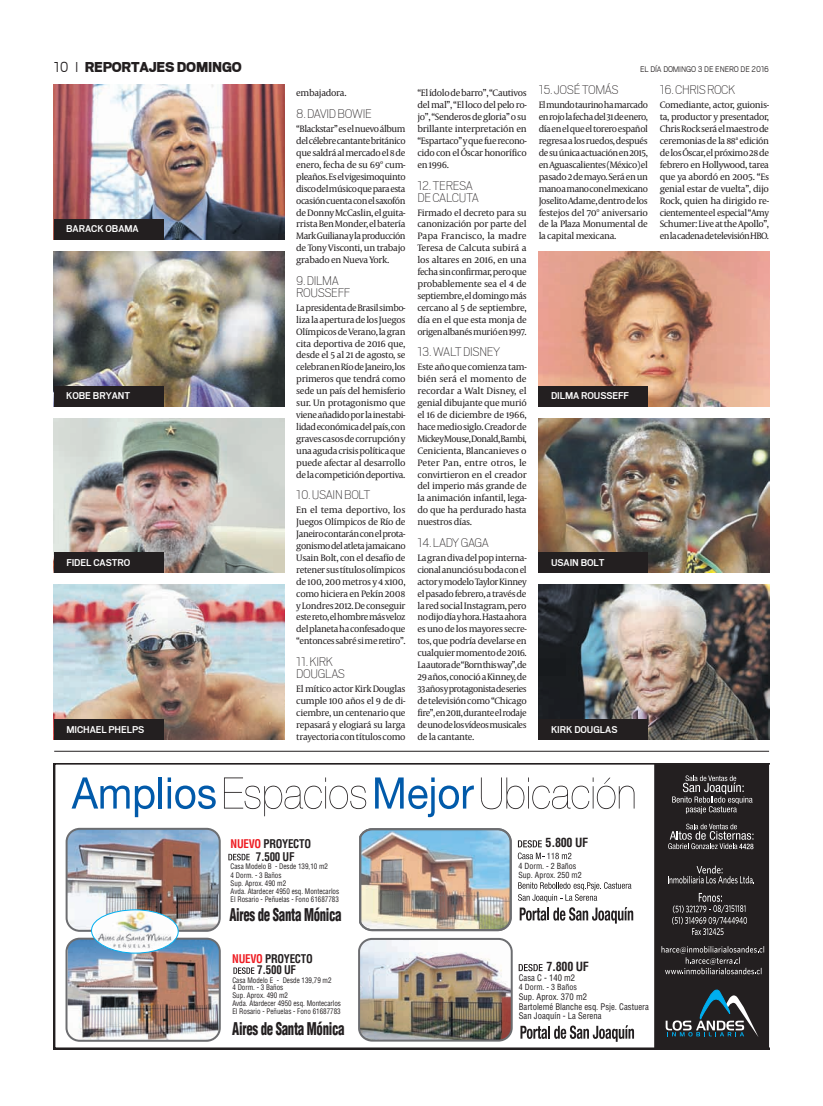
<style>
.page{position:relative;width:823px;height:1106px;background:#fff}
.page>*{position:absolute;margin:0;border:0;box-sizing:border-box;transform-origin:0 0}
.t1{font:900 condensed 17.1px "Helvetica";letter-spacing:-.025em;color:#231f20;scale:.75 1}
.t2{font:900 16px "Scout";letter-spacing:-.015em;color:#231f20}
.t3{font:300 14px/11.9px "Scout";letter-spacing:-.025em;color:#231f20}
.t4{font:700 condensed 12.4px "Helvetica";letter-spacing:-.025em;color:#231f20}
.t5{font:700 condensed 11.7px "Helvetica";letter-spacing:-.025em;color:#231f20;scale:.94 1}
.t6{font:700 11px "Scout";letter-spacing:-.005em;color:#fff}
.t7{font:9.5px/11.9px "Capitolium News";letter-spacing:-.035em;color:#231f20;text-align:justify}
.t8{font:9px "Scout";letter-spacing:-.015em;color:#231f20}
.t9{font:condensed 8.9px/9.7px "Helvetica";color:#231f20}
.t10{font:condensed 8.2px/8.9px "Helvetica";color:#231f20}
.t11{font:condensed 7.5px/8px "Helvetica";color:#231f20;scale:.94 1}
.s1{font-weight:400}
.s2{color:#ee1d23}
</style>
<div class="page">
<img style="left:54px;top:763px;width:714px;height:286px">
<svg style="left:661px;top:946px;width:103px;height:28px;background:#444041"></svg>
<svg style="left:671px;top:893px;width:75px;height:42px;background:#403c3d"></svg>
<svg style="left:667px;top:865px;width:87px;height:18px;background:#423f40"></svg>
<svg style="left:671px;top:775px;width:81px;height:38px;background:#494647"></svg>
<svg style="left:667px;top:823px;width:86px;height:26px;background:#535051"></svg>
<hr style="left:54px;top:751px;width:714px;height:1px;background:#231f20">
<img style="left:54px;top:84px;width:230px;height:155px">
<img style="left:54px;top:251px;width:230px;height:155px">
<img style="left:54px;top:418px;width:230px;height:155px">
<img style="left:54px;top:585px;width:230px;height:154px">
<img style="left:538px;top:251px;width:230px;height:155px">
<img style="left:538px;top:418px;width:230px;height:155px">
<img style="left:538px;top:585px;width:230px;height:154px">
<div style="left:54px;top:219px;width:109px;height:20px;background:#231f20"></div>
<div style="left:54px;top:386px;width:109px;height:20px;background:#231f20"></div>
<div style="left:54px;top:552px;width:109px;height:21px;background:#231f20"></div>
<div style="left:54px;top:719px;width:109px;height:20px;background:#231f20"></div>
<div style="left:538px;top:386px;width:109px;height:20px;background:#231f20"></div>
<div style="left:538px;top:553px;width:109px;height:20px;background:#231f20"></div>
<div style="left:538px;top:719px;width:109px;height:20px;background:#231f20"></div>
<h2 class="t2" style="left:54px;top:59px;width:189px"><span class="s1">10 I</span> REPORTAJES DOMINGO</h2>
<p class="t8" style="left:639px;top:64px;width:130px">EL DÍA DOMINGO 3 DE ENERO DE 2016</p>
<p class="t6" style="left:66px;top:224px;width:74px">BARACK OBAMA</p>
<p class="t6" style="left:66px;top:390px;width:65px">KOBE BRYANT</p>
<p class="t6" style="left:66px;top:557px;width:65px">FIDEL CASTRO</p>
<p class="t6" style="left:66px;top:724px;width:79px">MICHAEL PHELPS</p>
<p class="t7" style="left:296px;top:87px;width:52px">embajadora.</p>
<h3 class="t3" style="left:296px;top:108px;width:77px">8. DAVID BOWIE</h3>
<p class="t7" style="left:296px;top:123px;width:111px">“Blackstar” es el nuevo álbum del célebre cantante británico que saldrá al mercado el 8 de enero, fecha de su 69º cum&shy;pleaños. Es el vigesimoquinto disco del músico que para esta ocasión cuenta con el saxofón de Donny McCaslin, el guita&shy;rrista Ben Monder, el batería Mark Guiliana y la producción de Tony Visconti, un trabajo grabado en Nueva York.</p>
<h3 class="t3" style="left:296px;top:275px;width:56px">9. DILMA<br>ROUSSEFF</h3>
<p class="t7" style="left:296px;top:302px;width:111px">La presidenta de Brasil simbo&shy;liza la apertura de los Juegos Olímpicos de Verano, la gran cita deportiva de 2016 que, desde el 5 al 21 de agosto, se celebran en Río de Janeiro, los primeros que tendrá como sede un país del hemisferio sur. Un protagonismo que viene añadido por la inestabi&shy;lidad económica del país, con graves casos de corrupción y una aguda crisis política que puede afectar al desarrollo de la competición deportiva.</p>
<h3 class="t3" style="left:296px;top:489px;width:76px">10. USAIN BOLT</h3>
<p class="t7" style="left:296px;top:504px;width:111px">En el tema deportivo, los Juegos Olímpicos de Río de Janeiro contarán con el prota&shy;gonismo del atleta jamaicano Usain Bolt, con el desafío de retener sus títulos olímpicos de 100, 200 metros y 4 x100, como hiciera en Pekín 2008 y Londres 2012. De conseguir este reto, el hombre más veloz del planeta ha confesado que “entonces sabré si me retiro”.</p>
<h3 class="t3" style="left:296px;top:656px;width:50px">11. KIRK<br>DOUGLAS</h3>
<p class="t7" style="left:296px;top:683px;width:111px">El mítico actor Kirk Douglas cumple 100 años el 9 de di&shy;ciembre, un centenario que repasará y elogiará su larga trayectoria con títulos como</p>
<p class="t7" style="left:417px;top:87px;width:111px">“El ídolo de barro”, “Cautivos del mal”, “El loco del pelo ro&shy;jo”, “Senderos de gloria” o su brillante interpretación en “Espartaco” y que fue recono&shy;cido con el Óscar honorífico en 1996.</p>
<h3 class="t3" style="left:417px;top:180px;width:63px">12. TERESA<br>DE CALCUTA</h3>
<p class="t7" style="left:417px;top:206px;width:111px">Firmado el decreto para su canonización por parte del Papa Francisco, la madre Teresa de Calcuta subirá a los altares en 2016, en una fecha sin confirmar, pero que probablemente sea el 4 de septiembre, el domingo más cercano al 5 de septiembre, día en el que esta monja de origen albanés murió en 1997.</p>
<h3 class="t3" style="left:417px;top:346px;width:84px">13. WALT DISNEY</h3>
<p class="t7" style="left:417px;top:361px;width:111px">Este año que comienza tam&shy;bién será el momento de recordar a Walt Disney, el genial dibujante que murió el 16 de diciembre de 1966, hace medio siglo. Creador de Mickey Mouse, Donald, Bambi, Cenicienta, Blancanieves o Peter Pan, entre otros, le convirtieron en el creador del imperio más grande de la animación infantil, lega&shy;do que ha perdurado hasta nuestros días.</p>
<h3 class="t3" style="left:417px;top:537px;width:73px">14. LADY GAGA</h3>
<p class="t7" style="left:417px;top:552px;width:111px">La gran diva del pop interna&shy;cional anunció su boda con el actor y modelo Taylor Kinney el pasado febrero, a través de la red social Instagram, pero no dijo día y hora. Hasta ahora es uno de los mayores secre&shy;tos, que podría develarse en cualquier momento de 2016.<br>La autora de “Born this way”, de 29 años, conoció a Kinney, de 33 años y protagonista de series de televisión como “Chicago fire”, en 2011, durante el rodaje de uno de los vídeos musicales de la cantante.</p>
<h3 class="t3" style="left:538px;top:84px;width:81px">15. JOSÉ TOMÁS</h3>
<p class="t7" style="left:538px;top:99px;width:111px">El mundo taurino ha marcado en rojo la fecha del 31 de enero, día en el que el torero español regresa a los ruedos, después de su única actuación en 2015, en Aguascalientes (México) el pasado 2 de mayo. Será en un mano a mano con el mexicano Joselito Adame, dentro de los festejos del 70º aniversario de la Plaza Monumental de la capital mexicana.</p>
<p class="t6" style="left:550px;top:390px;width:79px">DILMA ROUSSEFF</p>
<p class="t6" style="left:550px;top:557px;width:55px">USAIN BOLT</p>
<p class="t6" style="left:550px;top:724px;width:68px">KIRK DOUGLAS</p>
<h3 class="t3" style="left:659px;top:84px;width:77px">16. CHRIS ROCK</h3>
<p class="t7" style="left:659px;top:99px;width:111px">Comediante, actor, guionis&shy;ta, productor y presentador, Chris Rock será el maestro de ceremonias de la 88ª edición de los Óscar, el próximo 28 de febrero en Hollywood, tarea que ya abordó en 2005. “Es genial estar de vuelta”, dijo Rock, quien ha dirigido re&shy;cientemente el especial “Amy Schumer: Live at the Apollo”, en la cadena de televisión HBO.</p>
<p class="t5" style="left:230px;top:837px;width:87px"><span class="s2">NUEVO</span> PROYECTO</p>
<h3 class="t4" style="left:545px;top:835px;width:44px">5.800 UF</h3>
<p class="t5" style="left:256px;top:849px;width:43px">7.500 UF</p>
<p class="t11" style="left:230px;top:862px;width:105px;line-height:8.7px">Casa Modelo B - Desde 139,10 m2<br>4 Dorm. - 3 Baños</p>
<p class="t11" style="left:230px;top:879px;width:117px">Sup. Aprox. 490 m2<br>Avda. Atardecer 4950 esq. Montecarlos<br>El Rosario - Peñuelas - Fono 61687783</p>
<p class="t10" style="left:518px;top:861px;width:65px">4 Dorm. - 2 Baños<br>Sup. Aprox. 250 m2</p>
<h1 class="t1" style="left:229px;top:904px;width:151px">Aires de Santa Mónica</h1>
<p class="t5" style="left:232px;top:951px;width:87px"><span class="s2">NUEVO</span> PROYECTO</p>
<p class="t11" style="left:232px;top:975px;width:107px">Casa Modelo E - Desde 139,79 m2</p>
<p class="t5" style="left:257px;top:962px;width:43px">7.500 UF</p>
<h3 class="t4" style="left:546px;top:959px;width:44px">7.800 UF</h3>
<p class="t11" style="left:232px;top:983px;width:117px">4 Dorm. - 3 Baños<br>Sup. Aprox. 490 m2<br>Avda. Atardecer 4950 esq. Montecarlos<br>El Rosario - Peñuelas - Fono 61687783</p>
<p class="t9" style="left:518px;top:973px;width:58px">Casa C - 140 m2</p>
<p class="t10" style="left:518px;top:982px;width:59px">4 Dorm. - 3 Baños</p>
<p class="t9" style="left:518px;top:991px;width:131px">Sup. Aprox. 370 m2<br>Bartolemé Blanche esq. Psje. Castuera<br>San Joaquín - La Serena</p>
<h1 class="t1" style="left:232px;top:1018px;width:151px">Aires de Santa Mónica</h1>
</div>
